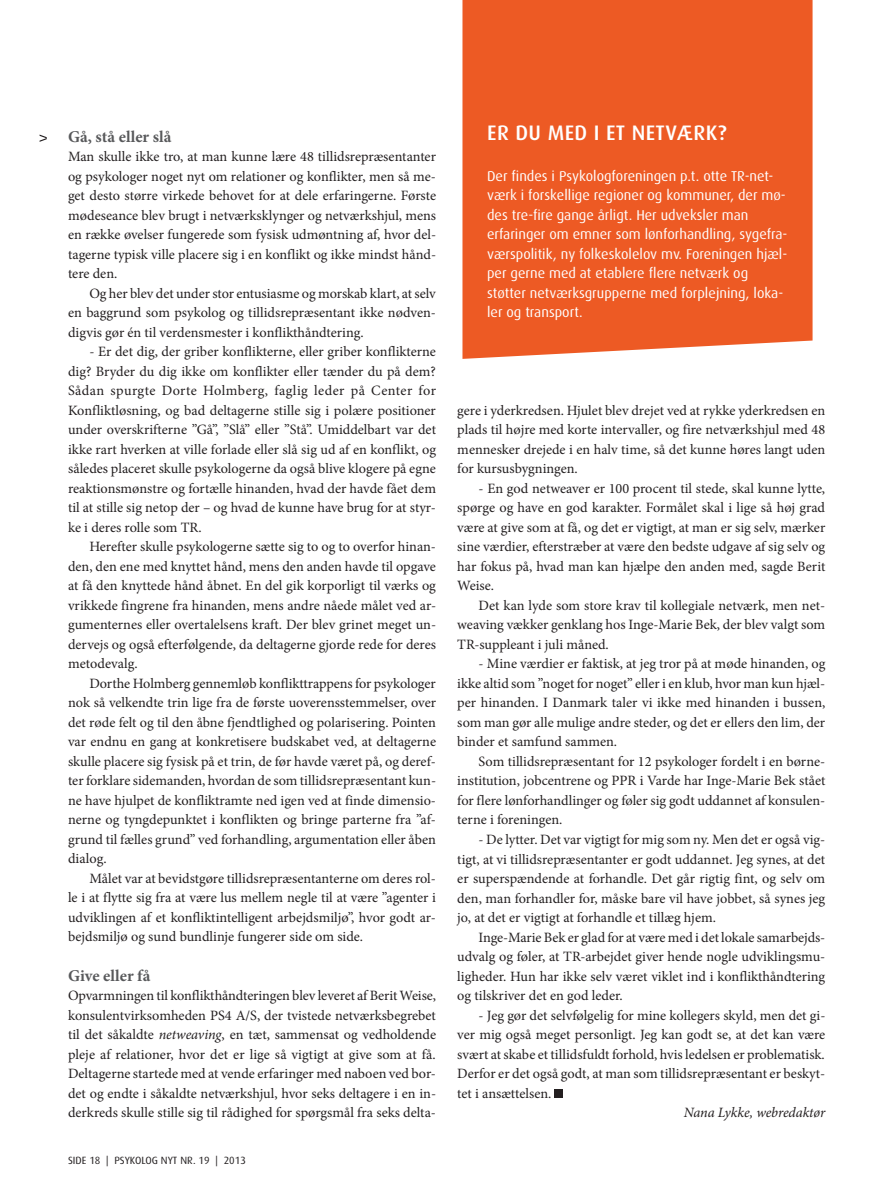
<style>
.page{position:relative;width:893px;height:1199px;background:#fff}
.page>*{position:absolute;margin:0;border:0;box-sizing:border-box;transform-origin:0 0}
.t1{font:500 21px "Dax";letter-spacing:.02em;color:#fff}
.t2{font:700 16.5px "Minion Pro";color:#58595b}
.t3{font:14.25px/19.5px "Minion Pro";color:#231f20;text-align:justify}
.t4{font:14.25px/19.5px "Dax";color:#fff}
.t5{font:italic 14.25px "Minion Pro";letter-spacing:-.01em;color:#231f20}
.t6{font:10.5px "Dax";color:#231f20}
.s1{font-style:italic}
</style>
<div class="page">
<svg style="left:40px;top:135px;width:7px;height:7px"></svg>
<div style="left:462px;top:0;width:350px;height:359px;background:#ed5a24"></div>
<div style="left:554px;top:1089px;width:9px;height:8px;background:#231f20"></div>
<p class="t2" style="left:68px;top:130px;width:105px">Gå, stå eller slå</p>
<p class="t3" style="left:68px;top:148px;width:369px">Man skulle ikke tro, at man kunne lære 48 tillidsrepræsentanter og psykologer noget nyt om relationer og konflikter, men så me&shy;get desto større virkede behovet for at dele erfaringerne. Første mødeseance blev brugt i netværksklynger og netværkshjul, mens en række øvelser fungerede som fysisk udmøntning af, hvor del&shy;tagerne typisk ville placere sig i en konflikt og ikke mindst hånd&shy;tere den.</p>
<p class="t3" style="left:68px;top:285px;width:369px;text-indent:21px">Og her blev det under stor entusiasme og morskab klart, at selv en baggrund som psykolog og tillidsrepræsentant ikke nødven&shy;digvis gør én til verdensmester i konflikthåndtering.</p>
<p class="t3" style="left:68px;top:343px;width:369px;text-indent:21px">- Er det dig, der griber konflikterne, eller griber konflikterne dig? Bryder du dig ikke om konflikter eller tænder du på dem?<br>Sådan spurgte Dorte Holmberg, faglig leder på Center for Konfliktløsning, og bad deltagerne stille sig i polære positioner under overskrifterne ”Gå”, ”Slå” eller ”Stå”. Umiddelbart var det ikke rart hverken at ville forlade eller slå sig ud af en konflikt, og således placeret skulle psykologerne da også blive klogere på egne reaktionsmønstre og fortælle hinanden, hvad der havde fået dem til at stille sig netop der – og hvad de kunne have brug for at styr&shy;ke i deres rolle som TR.</p>
<p class="t3" style="left:68px;top:538px;width:369px;text-indent:21px">Herefter skulle psykologerne sætte sig to og to overfor hinan&shy;den, den ene med knyttet hånd, mens den anden havde til opgave at få den knyttede hånd åbnet. En del gik korporligt til værks og vrikkede fingrene fra hinanden, mens andre nåede målet ved ar&shy;gumenternes eller overtalelsens kraft. Der blev grinet meget un&shy;dervejs og også efterfølgende, da deltagerne gjorde rede for deres metodevalg.</p>
<p class="t3" style="left:68px;top:675px;width:369px;text-indent:21px">Dorthe Holmberg gennemløb konflikttrappens for psykologer nok så velkendte trin lige fra de første uoverensstemmelser, over det røde felt og til den åbne fjendtlighed og polarisering. Pointen var endnu en gang at konkretisere budskabet ved, at deltagerne skulle placere sig fysisk på et trin, de før havde været på, og deref&shy;ter forklare sidemanden, hvordan de som tillidsrepræsentant kun&shy;ne have hjulpet de konfliktramte ned igen ved at finde dimensio&shy;nerne og tyngdepunktet i konflikten og bringe parterne fra ”af&shy;grund til fælles grund” ved forhandling, argumentation eller åben dialog.</p>
<p class="t3" style="left:68px;top:869px;width:369px;text-indent:21px">Målet var at bevidstgøre tillidsrepræsentanterne om deres rol&shy;le i at flytte sig fra at være lus mellem negle til at være ”agenter i udviklingen af et konfliktintelligent arbejdsmiljø”, hvor godt ar&shy;bejdsmiljø og sund bundlinje fungerer side om side.</p>
<p class="t2" style="left:68px;top:968px;width:84px">Give eller få</p>
<p class="t3" style="left:68px;top:987px;width:369px">Opvarmningen til konflikthåndteringen blev leveret af Berit Weise, konsulentvirksomheden PS4 A/S, der tvistede netværksbegrebet til det såkaldte <span class="s1">netweaving</span>, en tæt, sammensat og vedholdende pleje af relationer, hvor det er lige så vigtigt at give som at få.<br>Deltagerne startede med at vende erfaringer med naboen ved bor&shy;det og endte i såkaldte netværkshjul, hvor seks deltagere i en in&shy;derkreds skulle stille sig til rådighed for spørgsmål fra seks delta-</p>
<p class="t6" style="left:68px;top:1155px;width:179px">SIDE 18 | PSYKOLOG NYT NR. 19 | 2013</p>
<h1 class="t1" style="left:487px;top:124px;width:241px">ER DU MED I ET NETVÆRK?</h1>
<p class="t4" style="left:487px;top:167px;width:302px">Der findes i Psykologforeningen p.t. otte TR-net&shy;værk i forskellige regioner og kommuner, der mø&shy;des tre-fire gange årligt. Her udveksler man erfaringer om emner som lønforhandling, sygefra&shy;værspolitik, ny folkeskolelov mv. Foreningen hjæl&shy;per gerne med at etablere flere netværk og støtter netværksgrupperne med forplejning, loka&shy;ler og transport.</p>
<p class="t3" style="left:457px;top:402px;width:369px">gere i yderkredsen. Hjulet blev drejet ved at rykke yderkredsen en plads til højre med korte intervaller, og fire netværkshjul med 48 mennesker drejede i en halv time, så det kunne høres langt uden for kursusbygningen.</p>
<p class="t3" style="left:457px;top:480px;width:369px;text-indent:21px">- En god netweaver er 100 procent til stede, skal kunne lytte, spørge og have en god karakter. Formålet skal i lige så høj grad være at give som at få, og det er vigtigt, at man er sig selv, mærker sine værdier, efterstræber at være den bedste udgave af sig selv og har fokus på, hvad man kan hjælpe den anden med, sagde Berit Weise.</p>
<p class="t3" style="left:457px;top:597px;width:369px;text-indent:21px">Det kan lyde som store krav til kollegiale netværk, men net&shy;weaving vækker genklang hos Inge-Marie Bek, der blev valgt som TR-suppleant i juli måned.</p>
<p class="t3" style="left:457px;top:655px;width:369px;text-indent:21px">- Mine værdier er faktisk, at jeg tror på at møde hinanden, og ikke altid som ”noget for noget” eller i en klub, hvor man kun hjæl&shy;per hinanden. I Danmark taler vi ikke med hinanden i bussen, som man gør alle mulige andre steder, og det er ellers den lim, der binder et samfund sammen.</p>
<p class="t3" style="left:457px;top:753px;width:369px;text-indent:21px">Som tillidsrepræsentant for 12 psykologer fordelt i en børne&shy;institution, jobcentrene og PPR i Varde har Inge-Marie Bek stået for flere lønforhandlinger og føler sig godt uddannet af konsulen&shy;terne i foreningen.</p>
<p class="t3" style="left:457px;top:831px;width:369px;text-indent:21px">- De lytter. Det var vigtigt for mig som ny. Men det er også vig&shy;tigt, at vi tillidsrepræsentanter er godt uddannet. Jeg synes, at det er superspændende at forhandle. Det går rigtig fint, og selv om den, man forhandler for, måske bare vil have jobbet, så synes jeg jo, at det er vigtigt at forhandle et tillæg hjem.</p>
<p class="t3" style="left:457px;top:928px;width:369px;text-indent:21px">Inge-Marie Bek er glad for at være med i det lokale samarbejds&shy;udvalg og føler, at TR-arbejdet giver hende nogle udviklingsmu&shy;ligheder. Hun har ikke selv været viklet ind i konflikthåndtering og tilskriver det en god leder.</p>
<p class="t3" style="left:457px;top:1006px;width:369px;text-indent:21px">- Jeg gør det selvfølgelig for mine kollegers skyld, men det gi&shy;ver mig også meget personligt. Jeg kan godt se, at det kan være svært at skabe et tillidsfuldt forhold, hvis ledelsen er problematisk.<br>Derfor er det også godt, at man som tillidsrepræsentant er beskyt&shy;tet i ansættelsen.</p>
<p class="t5" style="left:683px;top:1107px;width:143px">Nana Lykke, webredaktør</p>
</div>
